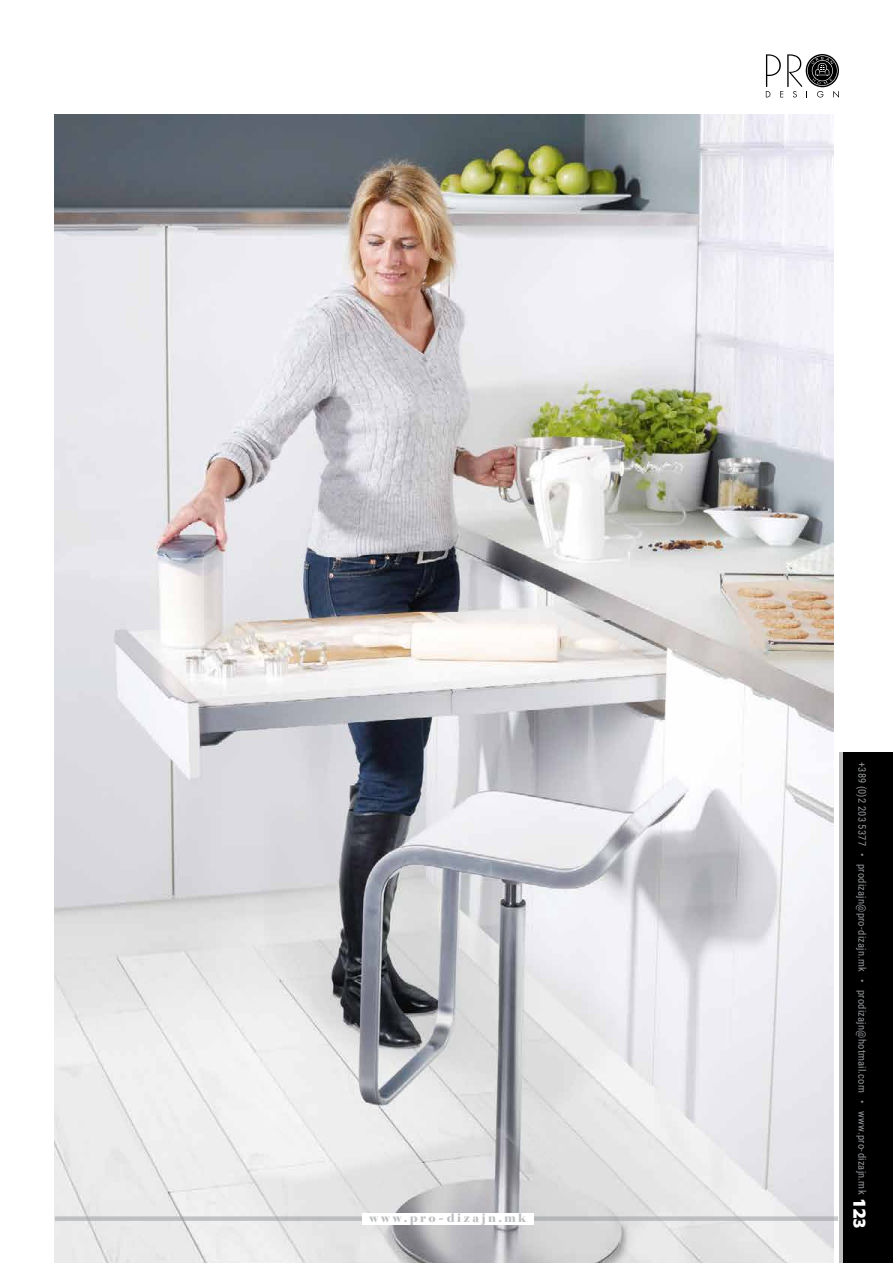
<style>
.page{position:relative;width:893px;height:1263px;background:#fff}
.page>*{position:absolute;margin:0;border:0;box-sizing:border-box;transform-origin:0 0}
.t1{font:900 18px "Maven Pro";color:#fff}
.t2{font:900 12px "Bauer Bodoni";letter-spacing:.2em;color:#bcbec0}
.t3{font:10.5px "Roboto Condensed";letter-spacing:.02em;color:#939598}
</style>
<div class="page">
<img style="left:54px;top:114px;width:780px;height:1149px">
<div style="left:841px;top:752px;width:52px;height:511px;background:#000"></div>
<div style="left:55px;top:1216px;width:783px;height:5px;background:#bdbec0"></div>
<div style="left:362px;top:1213px;width:172px;height:12px;background:#fff"></div>
<svg style="left:766px;top:54px;width:73px;height:44px"></svg>
<hr style="left:839px;top:752px;width:4px;height:511px;background:#bcbec0">
<p class="t2" style="left:369px;top:1211px;width:159px">www.pro-dizajn.mk</p>
<p class="t3" style="left:869px;top:762px;width:433px;rotate:90deg">+389 (0)2 203 5377 • prodizajn@pro-dizajn.mk • prodizajn@hotmail.com • www.pro-dizajn.mk</p>
<h1 class="t1" style="left:872px;top:1199px;width:31px;rotate:90deg">123</h1>
</div>
